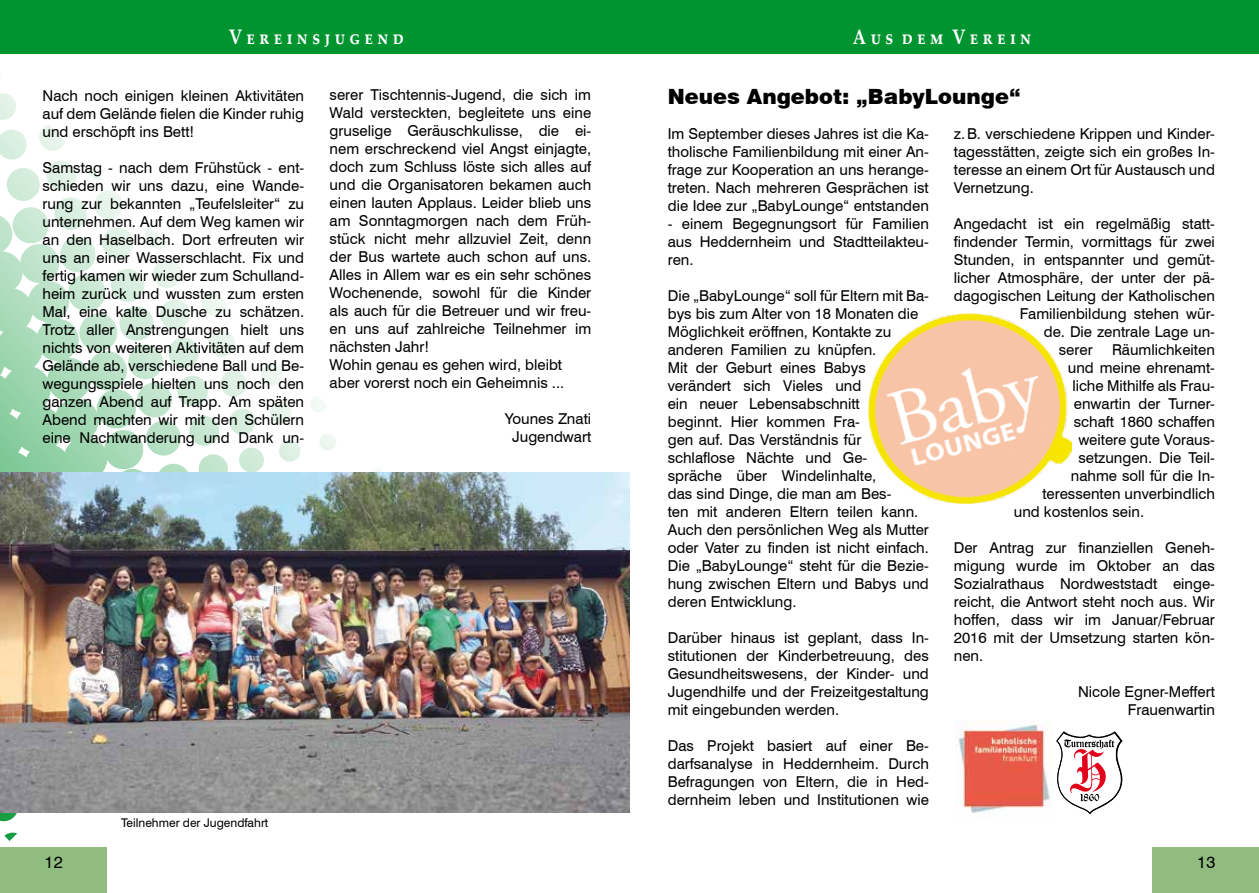
<style>
.page{position:relative;width:1259px;height:893px;background:#fff}
.page>*{position:absolute;margin:0;border:0;box-sizing:border-box;transform-origin:0 0}
.t1{font:700 21px "Palatino Linotype";color:#fff;scale:.82 1}
.t2{font:900 21px "Swiss 721 BT";color:#000}
.t3{font:16.5px "Swiss 721 BT";color:#000}
.t4{font:15px/18px "Swiss 721 BT";color:#000;text-align:justify}
.t5{font:12px "Swiss 721 BT";color:#000}
</style>
<div class="page">
<div style="left:0;top:847px;width:106px;height:46px;background:#90bd7f"></div>
<div style="left:1152px;top:847px;width:107px;height:46px;background:#90bd7f"></div>
<svg style="left:0;top:76px;width:383px;height:765px"></svg>
<div style="left:0;top:0;width:1259px;height:54px;background:#009430"></div>
<img style="left:0;top:472px;width:629px;height:340px">
<img style="left:868px;top:313px;width:203px;height:190px">
<img style="left:956px;top:721px;width:94px;height:92px">
<svg style="left:1056px;top:731px;width:66px;height:83px"></svg>
<h1 class="t1" style="left:229px;top:22px;width:215px">V e r e i n s j u g e n d</h1>
<h1 class="t1" style="left:853px;top:22px;width:219px">A u s d e m V e r e i n</h1>
<p class="t4" style="left:43px;top:86px;width:263px">Nach noch einigen kleinen Aktivitäten auf dem Gelände fielen die Kinder ruhig und erschöpft ins Bett!</p>
<p class="t4" style="left:43px;top:158px;width:263px">Samstag - nach dem Frühstück - ent&shy;schieden wir uns dazu, eine Wande&shy;rung zur bekannten „Teufelsleiter“ zu unternehmen. Auf dem Weg kamen wir an den Haselbach. Dort erfreuten wir uns an einer Wasserschlacht. Fix und fertig kamen wir wieder zum Schulland&shy;heim zurück und wussten zum ersten Mal, eine kalte Dusche zu schätzen.<br>Trotz aller Anstrengungen hielt uns nichts von weiteren Aktivitäten auf dem Gelände ab, verschiedene Ball und Be&shy;wegungsspiele hielten uns noch den ganzen Abend auf Trapp. Am späten Abend machten wir mit den Schülern eine Nachtwanderung und Dank un-</p>
<p class="t4" style="left:330px;top:85px;width:263px;text-align:left">serer Tischtennis-Jugend, die sich im Wald versteckten, begleitete uns eine gruselige Geräuschkulisse, die ei&shy;nem erschreckend viel Angst einjagte, doch zum Schluss löste sich alles auf und die Organisatoren bekamen auch einen lauten Applaus. Leider blieb uns am Sonntagmorgen nach dem Früh&shy;stück nicht mehr allzuviel Zeit, denn der Bus wartete auch schon auf uns.<br>Alles in Allem war es ein sehr schönes Wochenende, sowohl für die Kinder als auch für die Betreuer und wir freu&shy;en uns auf zahlreiche Teilnehmer im nächsten Jahr!<br>Wohin genau es gehen wird, bleibt aber vorerst noch ein Geheimnis ...</p>
<p class="t4" style="left:505px;top:409px;width:88px;text-align:center">Younes Znati<br>Jugendwart</p>
<p class="t5" style="left:121px;top:816px;width:149px">Teilnehmer der Jugendfahrt</p>
<h1 class="t2" style="left:668px;top:84px;width:354px">Neues Angebot: „BabyLounge“</h1>
<p class="t4" style="left:668px;top:125px;width:263px">Im September dieses Jahres ist die Ka&shy;tholische Familienbildung mit einer An&shy;frage zur Kooperation an uns herange&shy;treten. Nach mehreren Gesprächen ist die Idee zur „BabyLounge“ entstanden</p>
<p class="t4" style="left:668px;top:215px;width:263px">- einem Begegnungsort für Familien aus Heddernheim und Stadtteilakteu&shy;ren.</p>
<p class="t4" style="left:668px;top:287px;width:263px;text-align:left">Die „BabyLounge“ soll für Eltern mit Ba&shy;bys bis zum Alter von 18 Monaten die<br>Möglichkeit eröffnen, Kontakte zu anderen Familien zu knüpfen.<br>Mit der Geburt eines Babys verändert sich Vieles und<br>ein neuer Lebensabschnitt<br>beginnt. Hier kommen Fra-<br>gen auf. Das Verständnis für schlaflose Nächte und Ge-<br>spräche über Windelinhalte,<br>das sind Dinge, die man am Bes-<br>ten mit anderen Eltern teilen kann.<br>Auch den persönlichen Weg als Mutter oder Vater zu finden ist nicht einfach.<br>Die „BabyLounge“ steht für die Bezie&shy;hung zwischen Eltern und Babys und deren Entwicklung.</p>
<p class="t4" style="left:668px;top:629px;width:263px">Darüber hinaus ist geplant, dass In&shy;stitutionen der Kinderbetreuung, des Gesundheitswesens, der Kinder- und Jugendhilfe und der Freizeitgestaltung mit eingebunden werden.</p>
<p class="t4" style="left:668px;top:737px;width:263px">Das Projekt basiert auf einer Be&shy;darfsanalyse in Heddernheim. Durch Befragungen von Eltern, die in Hed&shy;dernheim leben und Institutionen wie</p>
<p class="t4" style="left:954px;top:125px;width:263px">z.B. verschiedene Krippen und Kinder&shy;tagesstätten, zeigte sich ein großes In&shy;teresse an einem Ort für Austausch und Vernetzung.</p>
<p class="t4" style="left:954px;top:215px;width:262px">Angedacht ist ein regelmäßig statt-</p>
<p class="t4" style="left:954px;top:233px;width:263px">findender Termin, vormittags für zwei</p>
<p class="t4" style="left:954px;top:251px;width:262px">Stunden, in entspannter und gemüt-</p>
<p class="t4" style="left:954px;top:269px;width:263px">licher Atmosphäre, der unter der pä-</p>
<p class="t4" style="left:954px;top:287px;width:263px">dagogischen Leitung der Katholischen</p>
<p class="t4" style="left:1020px;top:305px;width:196px">Familienbildung stehen wür-</p>
<p class="t4" style="left:1044px;top:323px;width:173px">de. Die zentrale Lage un-</p>
<p class="t4" style="left:1059px;top:341px;width:35px">serer</p>
<p class="t4" style="left:1112px;top:341px;width:104px">Räumlichkeiten</p>
<p class="t4" style="left:1068px;top:359px;width:148px">und meine ehrenamt-</p>
<p class="t4" style="left:1072px;top:377px;width:144px">liche Mithilfe als Frau-</p>
<p class="t4" style="left:1074px;top:395px;width:142px">enwartin der Turner-</p>
<p class="t4" style="left:1074px;top:413px;width:143px">schaft 1860 schaffen</p>
<p class="t4" style="left:1078px;top:431px;width:138px">weitere gute Voraus-</p>
<p class="t4" style="left:1078px;top:449px;width:138px">setzungen. Die Teil-</p>
<p class="t4" style="left:1071px;top:467px;width:146px">nahme soll für die In-</p>
<p class="t4" style="left:1042px;top:485px;width:174px">teressenten unverbindlich</p>
<p class="t4" style="left:1014px;top:503px;width:132px">und kostenlos sein.</p>
<p class="t4" style="left:954px;top:539px;width:263px">Der Antrag zur finanziellen Geneh&shy;migung wurde im Oktober an das Sozialrathaus Nordweststadt einge&shy;reicht, die Antwort steht noch aus. Wir hoffen, dass wir im Januar/Februar 2016 mit der Umsetzung starten kön&shy;nen.</p>
<p class="t4" style="left:1078px;top:683px;width:138px;text-align:right">Nicole Egner-Meffert<br>Frauenwartin</p>
<p class="t3" style="left:45px;top:852px;width:20px">12</p>
<p class="t3" style="left:1197px;top:852px;width:20px">13</p>
</div>
